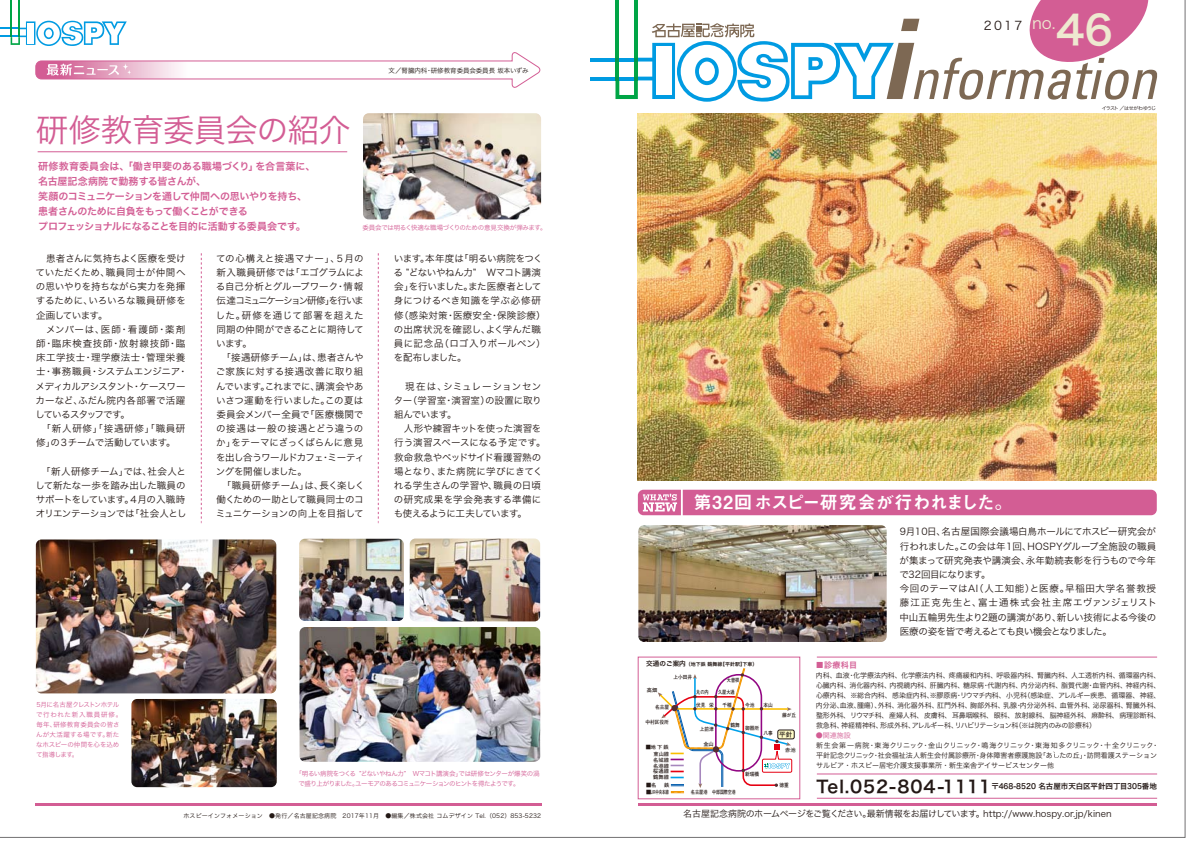
<style>
.page{position:relative;width:1191px;height:842px;background:#fff}
.page>*{position:absolute;margin:0;border:0;box-sizing:border-box;transform-origin:0 0}
.t1{font:40px "Hira Kaku Pro W6";color:#eee9d0}
.t2{font:32px "Hira Kaku Pro W3";letter-spacing:-.03em;color:#d35d94}
.t3{font:18px "Midashi Go Pro MB31";color:#fff}
.t4{font:17px "Hira Kaku Pro W6";letter-spacing:.05em;color:#231815}
.t5{font:12px "Hira Kaku Pro W3";color:#231815}
.t6{font:10px/15px "Hira Kaku Pro W6";letter-spacing:-.025em;color:#d35d94}
.t7{font:9.5px/14.2px "Hira Kaku Pro W3";letter-spacing:-.01em;color:#231815}
.t8{font:9px "Hira Kaku Pro W3";color:#231815}
.t9{font:8px "Hira Kaku Pro W6";color:#d35d94}
.t10{font:7.5px "Hira Kaku Pro W6";color:#231815}
.t11{font:7px/10px "Hira Kaku Pro W3";color:#231815;text-align:justify}
.t12{font:7px "Hira Kaku Pro W3";color:#d35d94}
.t13{font:6.5px/10px "Hira Kaku Pro W3";letter-spacing:-.08em;color:#d35d94}
.t14{font:6.5px/10px "Hira Kaku Pro W3";letter-spacing:.005em;color:#d35d94}
.t15{font:6.5px "Hira Kaku Pro W3";letter-spacing:-.04em;color:#d35d94}
.t16{font:6.5px "Hira Kaku Pro W3";letter-spacing:-.01em;color:#231815}
.t17{font:700 6.5px "Futo Go B101 Pro";color:#231815}
.t18{font:6px "Hira Kaku Pro W3";letter-spacing:.02em;color:#231815}
.t19{font:700 5.2px "Futo Go B101 Pro";color:#231815;scale:.9 1}
.t20{font:700 5.2px/5.9px "Futo Go B101 Pro";color:#231815}
.t21{font:700 5.2px "Futo Go B101 Pro";color:#231815;scale:.8 1}
.t22{font:5px "Hira Kaku Pro W6";color:#231815}
.t23{font:5px "Hira Kaku Pro W3";letter-spacing:-.14em;color:#231815}
.s1{font-size:16px;color:#eee9d0}
.s2{font-size:6.6px}
</style>
<div class="page">
<img style="left:0;top:0;width:1185px;height:837px">
<svg style="left:201px;top:251px;width:1px;height:270px"></svg>
<svg style="left:378px;top:251px;width:1px;height:270px"></svg>
<hr style="left:35px;top:804px;width:506px;height:2px;background:#d35d94">
<div style="left:35px;top:521px;width:549px;height:274px;background:#fff"></div>
<img style="left:363px;top:113px;width:178px;height:106px">
<hr style="left:38px;top:152px;width:309px;height:1px;background:#d35d94">
<img style="left:36px;top:539px;width:240px;height:154px">
<img style="left:131px;top:699px;width:146px;height:88px">
<img style="left:299px;top:627px;width:241px;height:135px">
<img style="left:410px;top:538px;width:130px;height:83px">
<img style="left:299px;top:539px;width:105px;height:82px">
<svg style="left:0;top:0;width:541px;height:88px"></svg>
<p class="t16" style="left:388px;top:65px;width:142px">文／腎臓内科・研修教育委員会委員長 坂本いずみ</p>
<h2 class="t2" style="left:36px;top:101px;width:316px">研修教育委員会の紹介</h2>
<p class="t6" style="left:38px;top:158px;width:279px">研修教育委員会は、「働き甲斐のある職場づくり」を合言葉に、名古屋記念病院で勤務する皆さんが、<br>笑顔のコミュニケーションを通して仲間への思いやりを持ち、患者さんのために自負をもって働くことができる<br>プロフェッショナルになることを目的に活動する委員会です。</p>
<p class="t15" style="left:362px;top:221px;width:186px">委員会では明るく快適な職場づくりのための意見交換が弾みます。</p>
<p class="t7" style="left:35px;top:250px;width:154px">　患者さんに気持ちよく医療を受けていただくため、職員同士が仲間への思いやりを持ちながら実力を発揮するために、いろいろな職員研修を企画しています。<br>　メンバーは、医師・看護師・薬剤師・臨床検査技師・放射線技師・臨床工学技士・理学療法士・管理栄養士・事務職員・システムエンジニア・メディカルアシスタント・ケースワーカーなど、ふだん院内各部署で活躍しているスタッフです。<br>　「新人研修」「接遇研修」「職員研修」の３チームで活動しています。</p>
<p class="t7" style="left:35px;top:463px;width:153px;text-align:center">「新人研修チーム」では、社会人として新たな一歩を踏み出した職員のサポートをしています。４月の入職時オリエンテーションでは「社会人とし</p>
<p class="t7" style="left:216px;top:250px;width:150px;text-align:justify">ての心構えと接遇マナー」、５月の新入職員研修では「エゴグラムによる自己分析とグループワーク・情報伝達コミュニケーション研修」を行いました。研修を通じて部署を超えた同期の仲間ができることに期待しています。</p>
<p class="t7" style="left:216px;top:350px;width:150px;text-align:justify;text-indent:6px">「接遇研修チーム」は、患者さんやご家族に対する接遇改善に取り組んでいます。これまでに、講演会やあいさつ運動を行いました。この夏は委員会メンバー全員で「医療機関での接遇は一般の接遇とどう違うのか」をテーマにざっくばらんに意見を出し合うワールドカフェ・ミーティングを開催しました。</p>
<p class="t7" style="left:216px;top:478px;width:150px;text-align:justify;text-indent:6px">「職員研修チーム」は、長く楽しく働くための一助として職員同士のコミュニケーションの向上を目指して</p>
<p class="t7" style="left:394px;top:250px;width:154px">います。本年度は「明るい病院をつくる ”どないやねん力”　Wマコト講演会」を行いました。また医療者として身につけるべき知識を学ぶ必修研修（感染対策・医療安全・保険診療）の出席状況を確認し、よく学んだ職員に記念品（ロゴ入りボールペン）を配布しました。</p>
<p class="t7" style="left:394px;top:378px;width:153px">　現在は、シミュレーションセンター（学習室・演習室）の設置に取り組んでいます。<br>　人形や練習キットを使った演習を行う演習スペースになる予定です。救命救急やベッドサイド看護習熟の場となり、また病院に学びにきてくれる学生さんの学習や、職員の日頃の研究成果を学会発表する準備にも使えるように工夫しています。</p>
<p class="t14" style="left:36px;top:699px;width:88px">5月に名古屋クレストンホテルで行われた新入職員研修。毎年、研修教育委員会の皆さんが大活躍する場です。新たなホスピーの仲間を心を込めて指導します。</p>
<p class="t13" style="left:298px;top:768px;width:243px;text-indent:-3px">「明るい病院をつくる ”どないやねん力”　Wマコト講演会」では研修センターが爆笑の渦で盛り上がりました。ユーモアのあるコミュニケーションのヒントを得たようです。</p>
<p class="t18" style="left:183px;top:811px;width:359px">ホスピーインフォメーション　●発行／名古屋記念病院　2017年11月　●編集／株式会社 コムデザイン Tel.（052）853-5232</p>
<p class="t5" style="left:983px;top:15px;width:73px">2017 <span class="s1">no.</span></p>
<h1 class="t1" style="left:1056px;top:-6px;width:58px">46</h1>
<p class="t23" style="left:1101px;top:104px;width:56px">イラスト／はせがわゆうじ</p>
<h3 class="t3" style="left:693px;top:488px;width:321px">第32回ホスピー研究会が行われました。</h3>
<p class="t7" style="left:899px;top:524px;width:259px">9月10日、名古屋国際会議場白鳥ホールにてホスピー研究会が行われました。この会は年1回、HOSPYグループ全施設の職員が集まって研究発表や講演会、永年勤続表彰を行うもので今年で32回目になります。<br>今回のテーマはAI（人工知能）と医療。早稲田大学名誉教授藤江正克先生と、富士通株式会社主席エヴァンジェリスト中山五輪男先生より2題の講演があり、新しい技術による今後の医療の姿を皆で考えるとても良い機会となりました。</p>
<p class="t22" style="left:646px;top:660px;width:113px"><span class="s2">交通のご案内</span>（地下鉄 鶴舞線【平針駅】下車）</p>
<p class="t9" style="left:816px;top:658px;width:43px">■診療科目</p>
<p class="t11" style="left:816px;top:670px;width:346px">内科、血液・化学療法内科、化学療法内科、疼痛緩和内科、呼吸器内科、腎臓内科、人工透析内科、循環器内科、心臓内科、消化器内科、内視鏡内科、肝臓内科、糖尿病・代謝内科、内分泌内科、脂質代謝・血管内科、神経内科、心療内科、※総合内科、感染症内科、※膠原病・リウマチ内科、小児科（感染症、アレルギー疾患、循環器、神経、内分泌、血液、腫瘍）、外科、消化器外科、肛門外科、胸部外科、乳腺・内分泌外科、血管外科、泌尿器科、腎臓外科、整形外科、リウマチ科、 産婦人科、 皮膚科、 耳鼻咽喉科、 眼科、 放射線科、 脳神経外科、 麻酔科、 病理診断科、救急科、神経精神科、形成外科、アレルギー科、リハビリテーション科（※は院内のみの診療科）</p>
<p class="t12" style="left:816px;top:729px;width:36px">●関連施設</p>
<p class="t11" style="left:816px;top:740px;width:344px;text-align:left">新生会第一病院・東海クリニック・金山クリニック・鳴海クリニック・東海知多クリニック・十全クリニック・平針記念クリニック・社会福祉法人新生会付属診療所・身体障害者療護施設「あ　たの丘」・訪問看護ステーションサルビア・ホスピー居宅介護支援事業所・新生楽舎デイサービスセンター他</p>
<p class="t19" style="left:673px;top:673px;width:22px">上小田井</p>
<p class="t21" style="left:727px;top:676px;width:17px">大曽根</p>
<p class="t20" style="left:647px;top:687px;width:12px">高畑</p>
<p class="t21" style="left:696px;top:688px;width:17px">丸の内</p>
<p class="t21" style="left:718px;top:688px;width:22px">久屋大通</p>
<p class="t19" style="left:745px;top:700px;width:12px">今池</p>
<p class="t19" style="left:763px;top:701px;width:12px">本山</p>
<p class="t19" style="left:763px;top:729px;width:12px">八事</p>
<p class="t19" style="left:696px;top:700px;width:21px">伏見 栄</p>
<p class="t19" style="left:722px;top:701px;width:12px">千種</p>
<p class="t19" style="left:655px;top:703px;width:17px">名古屋</p>
<p class="t19" style="left:782px;top:711px;width:17px">藤が丘</p>
<p class="t17" style="left:779px;top:729px;width:15px">平針</p>
<p class="t19" style="left:645px;top:718px;width:28px">中村区役所</p>
<p class="t19" style="left:730px;top:721px;width:12px">鶴舞</p>
<p class="t19" style="left:745px;top:724px;width:17px">御器所</p>
<p class="t19" style="left:700px;top:724px;width:17px">上前津</p>
<p class="t20" style="left:703px;top:740px;width:12px">金山</p>
<p class="t20" style="left:646px;top:743px;width:24px">■地下鉄</p>
<p class="t20" style="left:785px;top:746px;width:12px">赤池</p>
<p class="t20" style="left:653px;top:750px;width:17px">東山線名城線</p>
<p class="t20" style="left:653px;top:762px;width:17px">名港線</p>
<p class="t20" style="left:653px;top:774px;width:17px">鶴舞線</p>
<p class="t20" style="left:653px;top:768px;width:17px">桜通線</p>
<p class="t20" style="left:646px;top:788px;width:24px">■JR中央本線</p>
<p class="t19" style="left:745px;top:770px;width:17px">新瑞橋</p>
<p class="t19" style="left:779px;top:781px;width:12px">徳重</p>
<h3 class="t4" style="left:816px;top:771px;width:176px">Tel.052-804-1111</h3>
<p class="t10" style="left:991px;top:780px;width:167px">〒468-8520 名古屋市天白区平針四丁目305番地</p>
<p class="t20" style="left:646px;top:782px;width:25px">■名　 鉄</p>
<p class="t21" style="left:691px;top:788px;width:57px">名古屋港 中部国際空港</p>
<p class="t8" style="left:683px;top:806px;width:430px">名古屋記念病院のホームページをご覧ください。最新情報をお届けしています。http://www.hospy.or.jp/kinen</p>
</div>
